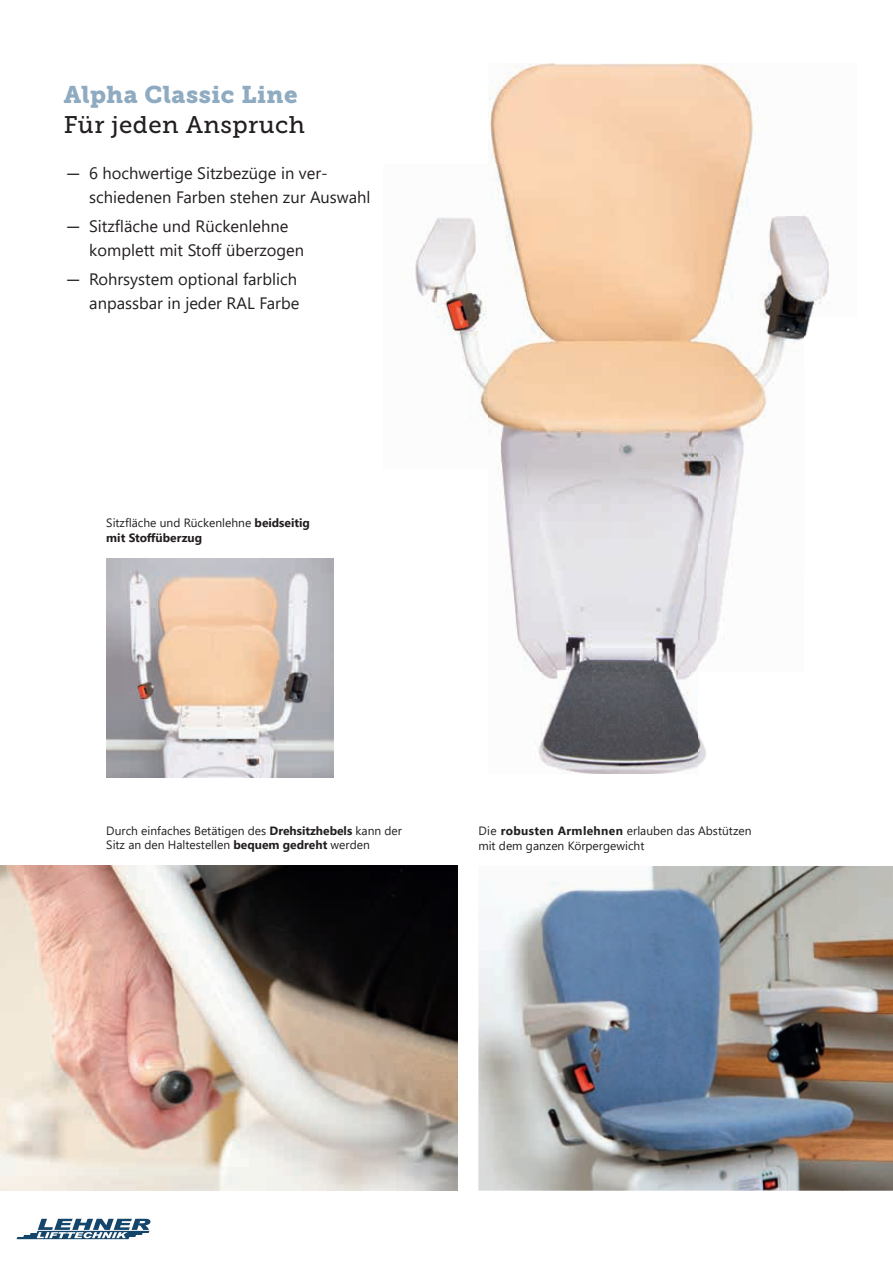
<style>
.page{position:relative;width:893px;height:1263px;background:#fff}
.page>*{position:absolute;margin:0;border:0;box-sizing:border-box;transform-origin:0 0}
.t1{font:24px "Museo Slab 900";letter-spacing:.02em;color:#8fabc1}
.t2{font:24px "Museo Slab 500";letter-spacing:.02em;color:#231f20}
.t3{font:16.5px/24px "Segoe UI";color:#231f20}
.t4{font:12px/14.4px "Segoe UI";color:#231f20}
.t5{font:700 12px/14.4px "Segoe UI";color:#231f20}
.s1{font-family:"Museo Sans 500"}
.s2{font-weight:400}
.s3{font-weight:700}
</style>
<div class="page">
<svg style="left:17px;top:1219px;width:134px;height:20px"></svg>
<img style="left:478px;top:866px;width:363px;height:325px">
<img style="left:841px;top:866px;width:52px;height:325px">
<img style="left:0;top:866px;width:457px;height:325px">
<img style="left:106px;top:558px;width:227px;height:219px">
<img style="left:415px;top:64px;width:414px;height:710px">
<h1 class="t1" style="left:64px;top:81px;width:235px">Alpha Classic Line</h1>
<h1 class="t2" style="left:64px;top:111px;width:243px">Für jeden Anspruch</h1>
<p class="t3" style="left:89px;top:160px;width:283px;text-indent:-23px"><span class="s1">—</span> 6 hochwertige Sitzbezüge in ver&shy;schiedenen Farben stehen zur Auswahl</p>
<p class="t3" style="left:89px;top:213px;width:216px;text-indent:-23px"><span class="s1">—</span> Sitzfläche und Rückenlehne komplett mit Stoff überzogen</p>
<p class="t3" style="left:66px;top:266px;width:235px;text-align:right"><span class="s1">—</span> Rohrsystem optional farblich anpassbar in jeder RAL Farbe</p>
<p class="t5" style="left:106px;top:515px;width:205px"><span class="s2">Sitzfläche und Rückenlehne</span> beidseitig mit Stoffüberzug</p>
<p class="t4" style="left:106px;top:822px;width:297px">Durch einfaches Betätigen des <span class="s3">Drehsitzhebels</span> kann der<br>Sitz an den Haltestellen <span class="s3">bequem gedreht</span> werden</p>
<p class="t4" style="left:478px;top:823px;width:275px">Die <span class="s3">robusten Armlehnen</span> erlauben das Abstützen mit dem ganzen Körpergewicht</p>
</div>
